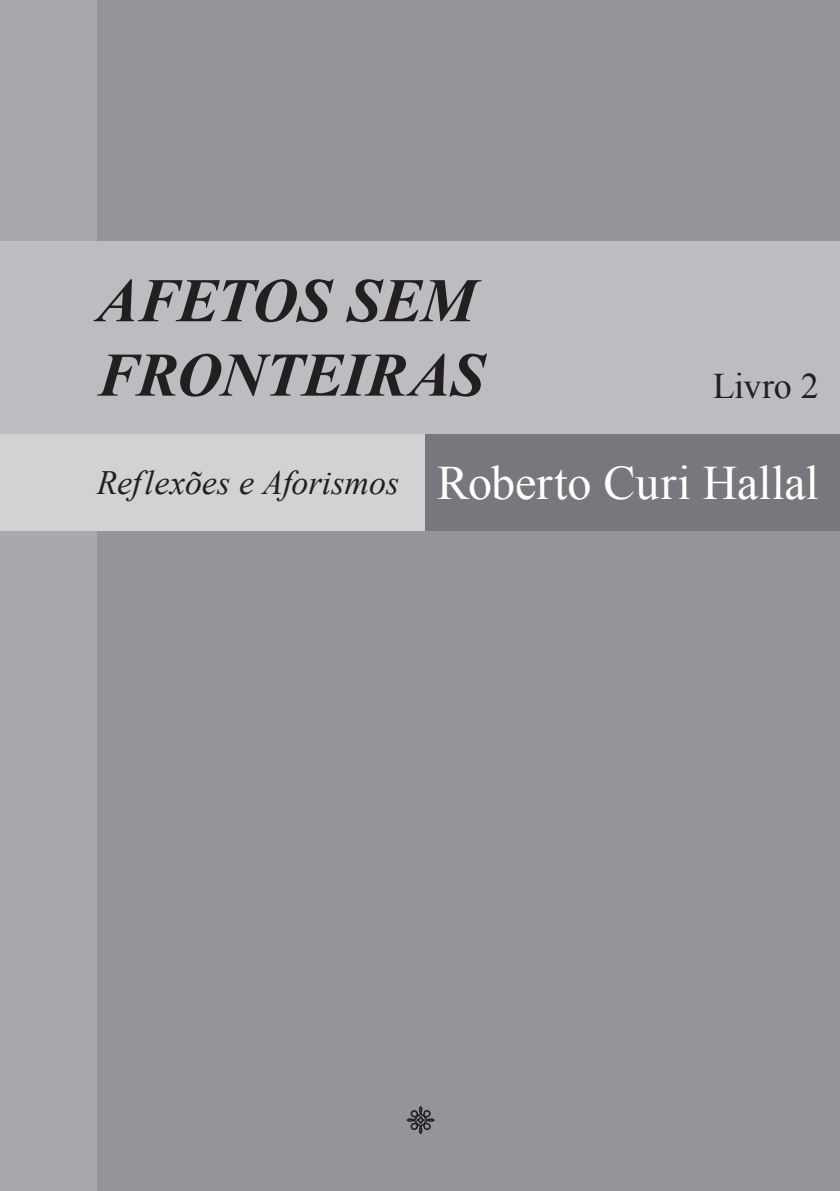
<style>
.page{position:relative;width:840px;height:1191px;background:#fff}
.page>*{position:absolute;margin:0;border:0;box-sizing:border-box;transform-origin:0 0}
.t1{font:italic 700 62px/74.4px "Times New Roman";letter-spacing:-.015em;color:#231f20}
.t2{font:36px "Times New Roman";letter-spacing:-.01em;color:#231f20}
.t3{font:italic 34px "Times New Roman";color:#231f20}
.s1{font-style:normal;font-size:48px;color:#fff}
</style>
<div class="page">
<div style="left:0;top:0;width:839px;height:1191px;background:#939598"></div>
<div style="left:0;top:0;width:97px;height:1191px;background:#a8a9ad"></div>
<div style="left:0;top:241px;width:839px;height:193px;background:#bcbdc0"></div>
<div style="left:0;top:434px;width:449px;height:96px;background:#d1d2d4"></div>
<div style="left:425px;top:434px;width:414px;height:96px;background:#76787b"></div>
<svg style="left:406px;top:1106px;width:28px;height:28px"></svg>
<h1 class="t1" style="left:97px;top:261px;width:389px">AFETOS SEM<br>FRONTEIRAS</h1>
<p class="t2" style="left:712px;top:362px;width:108px">Livro 2</p>
<p class="t3" style="left:97px;top:459px;width:723px">Reflexões e Aforismos <span class="s1">Roberto Curi Hallal</span></p>
</div>
